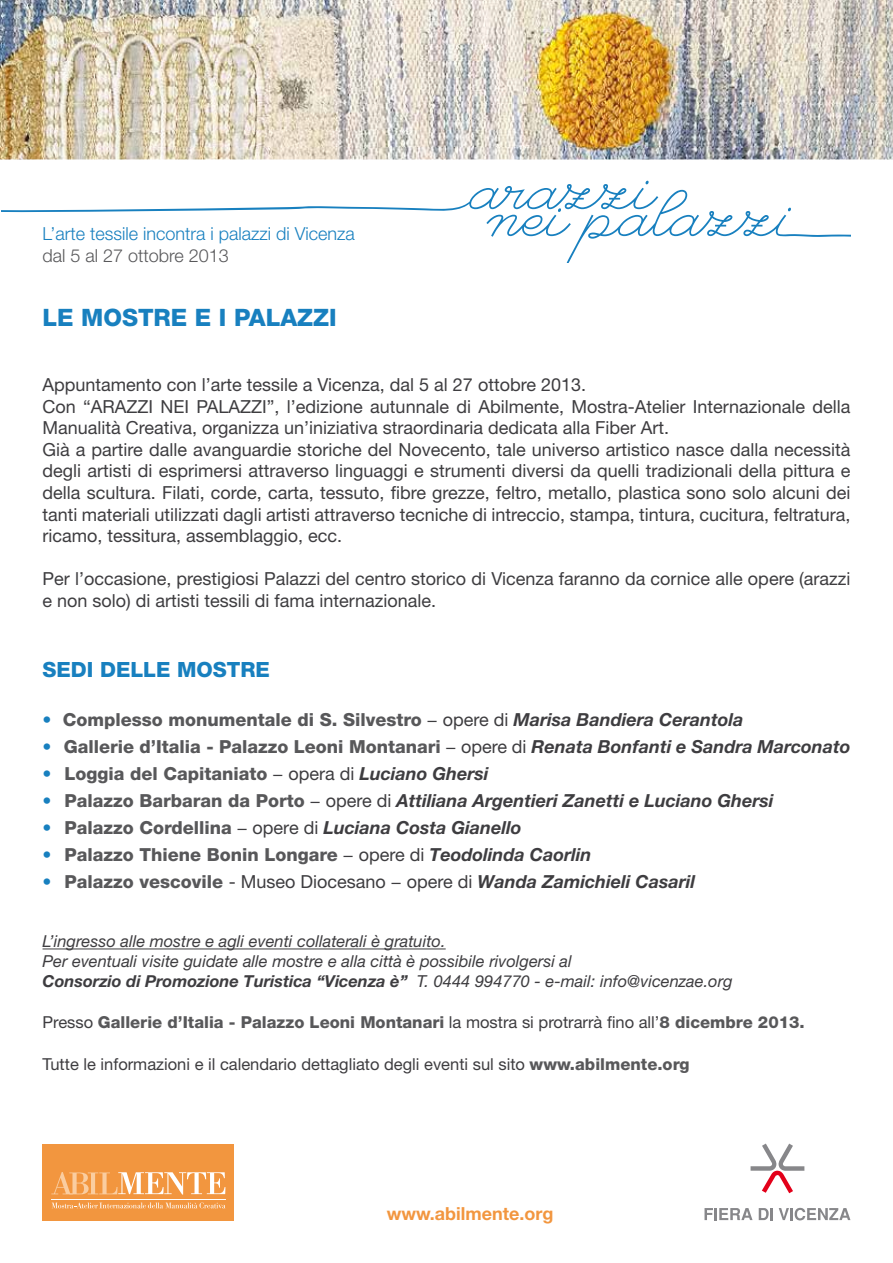
<style>
.page{position:relative;width:893px;height:1263px;background:#fff}
.page>*{position:absolute;margin:0;border:0;box-sizing:border-box;transform-origin:0 0}
.t1{font:800 24px "Helvetica Neue";color:#1880bf}
.t2{font:800 21px "Helvetica Neue";color:#1880bf}
.t3{font:18px/21.6px "Helvetica Neue";color:#3e3d40}
.t4{font:800 18px "Helvetica Neue";color:#58585a}
.t5{font:italic 700 18px "Helvetica Neue";color:#3e3d40}
.t6{font:300 18px "Helvetica Neue";color:#1880bf}
.t7{font:300 18px "Helvetica Neue";color:#58585a}
.t8{font:700 18px "Helvetica Neue";color:#f2963f}
.t9{font:italic 16.5px/19.8px "Helvetica Neue";color:#3e3d40}
.t10{font:800 16.5px "Helvetica Neue";color:#58585a}
.t11{font:16.5px "Helvetica Neue";color:#3e3d40}
.s1{font-weight:700;font-stretch:condensed;color:#1880bf}
.s2{font-weight:400;color:#3e3d40}
.s3{font-weight:700;font-style:italic;color:#3e3d40}
.s4{font-style:normal;font-stretch:condensed;color:#1880bf}
.s5{font-weight:800;font-style:normal;color:#58585a}
.s6{font-weight:400;font-style:normal}
.s7{font-weight:800;color:#58585a}
.s8{font-weight:700;font-style:italic}
.s9{font-weight:700}
</style>
<div class="page">
<svg style="left:1px;top:181px;width:849px;height:82px"></svg>
<svg style="left:751px;top:1143px;width:53px;height:50px"></svg>
<svg style="left:704px;top:1208px;width:48px;height:12px"></svg>
<svg style="left:759px;top:1208px;width:14px;height:12px"></svg>
<svg style="left:779px;top:1208px;width:71px;height:12px"></svg>
<div style="left:43px;top:1143px;width:191px;height:77px;background:#f2963f"></div>
<svg style="left:51px;top:1172px;width:174px;height:22px"></svg>
<hr style="left:51px;top:1199px;width:174px;height:1px;background:#fff">
<svg style="left:52px;top:1202px;width:173px;height:6px"></svg>
<img style="left:0;top:0;width:893px;height:159px">
<hr style="left:43px;top:948px;width:403px;height:1px;background:#3e3d40">
<p class="t6" style="left:43px;top:223px;width:314px">L’arte tessile incontra i palazzi di Vicenza</p>
<p class="t7" style="left:43px;top:244px;width:188px">dal 5 al 27 ottobre 2013</p>
<h1 class="t1" style="left:43px;top:303px;width:296px">LE MOSTRE E I PALAZZI</h1>
<p class="t3" style="left:43px;top:374px;width:809px">Appuntamento con l’arte tessile a Vicenza, dal 5 al 27 ottobre 2013.<br>Con “ARAZZI NEI PALAZZI”, l’edizione autunnale di Abilmente, Mostra-Atelier Internazionale della Manualità Creativa, organizza un’iniziativa straordinaria dedicata alla Fiber Art.<br>Già a partire dalle avanguardie storiche del Novecento, tale universo artistico nasce dalla necessità degli artisti di esprimersi attraverso linguaggi e strumenti diversi da quelli tradizionali della pittura e della scultura. Filati, corde, carta, tessuto, fibre grezze, feltro, metallo, plastica sono solo alcuni dei tanti materiali utilizzati dagli artisti attraverso tecniche di intreccio, stampa, tintura, cucitura, feltratura, ricamo, tessitura, assemblaggio, ecc.</p>
<p class="t3" style="left:43px;top:568px;width:809px">Per l’occasione, prestigiosi Palazzi del centro storico di Vicenza faranno da cornice alle opere (arazzi e non solo) di artisti tessili di fama internazionale.</p>
<p class="t2" style="left:43px;top:657px;width:229px">SEDI DELLE MOSTRE</p>
<p class="t4" style="left:43px;top:709px;width:702px"><span class="s1">•</span> Complesso monumentale di S. Silvestro <span class="s2">− opere di</span> <span class="s3">Marisa Bandiera Cerantola</span></p>
<p class="t4" style="left:43px;top:736px;width:809px"><span class="s1">•</span> Gallerie d’Italia - Palazzo Leoni Montanari <span class="s2">− opere di</span> <span class="s3">Renata Bonfanti e Sandra Marconato</span></p>
<p class="t4" style="left:43px;top:763px;width:447px"><span class="s1">•</span> Loggia del Capitaniato <span class="s2">− opera di</span> <span class="s3">Luciano Ghersi</span></p>
<p class="t5" style="left:43px;top:789px;width:732px"><span class="s4">•</span> <span class="s5">Palazzo Barbaran da Porto</span> <span class="s6">− opere di</span> Attiliana Argentieri Zanetti e Luciano Ghersi</p>
<p class="t5" style="left:43px;top:816px;width:480px"><span class="s4">•</span> <span class="s5">Palazzo Cordellina</span> <span class="s6">− opere di</span> Luciana Costa Gianello</p>
<p class="t4" style="left:43px;top:844px;width:550px"><span class="s1">•</span> Palazzo Thiene Bonin Longare <span class="s2">− opere di</span> <span class="s3">Teodolinda Caorlin</span></p>
<p class="t3" style="left:43px;top:870px;width:654px"><span class="s1">•</span> <span class="s7">Palazzo vescovile</span> - Museo Diocesano − opere di <span class="s8">Wanda Zamichieli Casaril</span></p>
<p class="t9" style="left:43px;top:931px;width:692px">L’ingresso alle mostre e agli eventi collaterali è gratuito.<br>Per eventuali visite guidate alle mostre e alla città è possibile rivolgersi al<br><span class="s9">Consorzio di Promozione Turistica “Vicenza è”</span> T. 0444 994770 - e-mail: info@vicenzae.org</p>
<p class="t10" style="left:43px;top:1012px;width:764px"><span class="s2">Presso</span> Gallerie d’Italia - Palazzo Leoni Montanari <span class="s2">la mostra si protrarrà fino all’</span>8 dicembre 2013.</p>
<p class="t11" style="left:43px;top:1054px;width:648px">Tutte le informazioni e il calendario dettagliato degli eventi sul sito <span class="s7">www.abilmente.org</span></p>
<p class="t8" style="left:387px;top:1203px;width:168px">www.abilmente.org</p>
</div>
